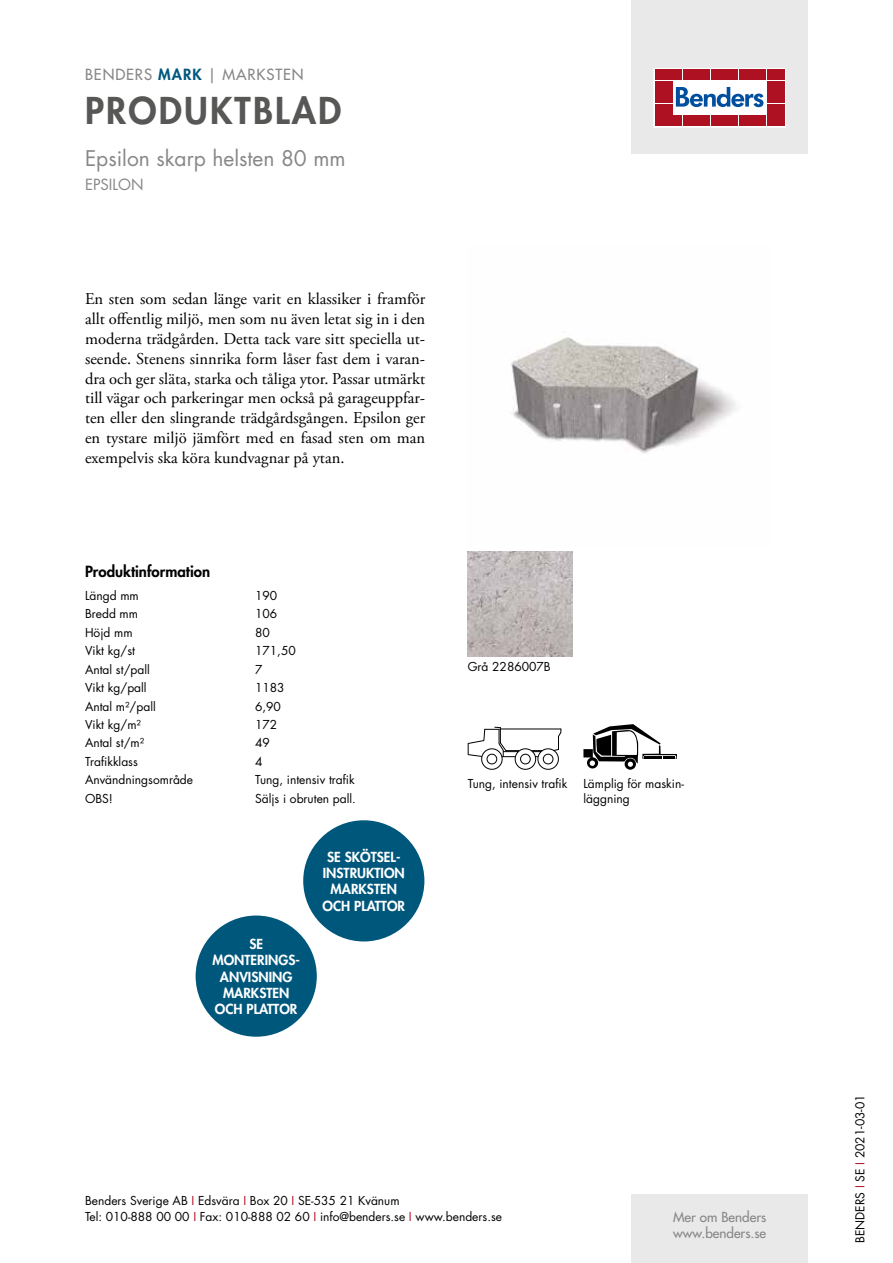
<style>
.page{position:relative;width:893px;height:1263px;background:#fff}
.page>*{position:absolute;margin:0;border:0;box-sizing:border-box;transform-origin:0 0}
.t1{font:800 36px "Futura Std";letter-spacing:.06em;color:#575756}
.t2{font:21px "Futura Std";color:#878787}
.t3{font:16.5px/19.8px "Adobe Garamond Pro";color:#000;text-align:justify}
.t4{font:500 15px "Futura Std";letter-spacing:.06em;color:#878787}
.t5{font:800 15px "Futura Std";color:#000}
.t6{font:15px "Futura Std";color:#878787}
.t7{font:800 13.5px/16.2px "Futura Std";color:#fff;text-align:center}
.t8{font:500 13.5px/16.2px "Futura Std";color:#878787}
.t9{font:12px/16.5px "Futura Std";color:#000}
.s1{font-weight:800;color:#00577c}
.s2{color:#ae1122}
</style>
<div class="page">
<div style="left:631px;top:0;width:177px;height:153px;background:#e9e9e9"></div>
<div style="left:631px;top:1195px;width:177px;height:68px;background:#e9e9e9"></div>
<svg style="left:656px;top:70px;width:128px;height:55px;background:#ebc5ca"></svg>
<div style="left:654px;top:68px;width:132px;height:59px;border:1px solid #fff"></div>
<div style="left:655px;top:70px;width:8px;height:10px;background:#ae1122"></div>
<div style="left:664px;top:70px;width:8px;height:10px;background:#ae1122"></div>
<div style="left:655px;top:81px;width:8px;height:10px;background:#ae1122"></div>
<div style="left:664px;top:81px;width:8px;height:10px;background:#ae1122"></div>
<div style="left:655px;top:93px;width:8px;height:10px;background:#ae1122"></div>
<div style="left:664px;top:93px;width:8px;height:10px;background:#ae1122"></div>
<div style="left:655px;top:104px;width:8px;height:11px;background:#ae1122"></div>
<div style="left:664px;top:104px;width:8px;height:11px;background:#ae1122"></div>
<div style="left:655px;top:116px;width:8px;height:10px;background:#ae1122"></div>
<div style="left:664px;top:116px;width:8px;height:10px;background:#ae1122"></div>
<div style="left:674px;top:70px;width:8px;height:10px;background:#ae1122"></div>
<div style="left:683px;top:70px;width:8px;height:10px;background:#ae1122"></div>
<div style="left:692px;top:70px;width:8px;height:10px;background:#ae1122"></div>
<div style="left:702px;top:70px;width:8px;height:10px;background:#ae1122"></div>
<div style="left:711px;top:70px;width:8px;height:10px;background:#ae1122"></div>
<div style="left:720px;top:70px;width:8px;height:10px;background:#ae1122"></div>
<div style="left:730px;top:70px;width:8px;height:10px;background:#ae1122"></div>
<div style="left:739px;top:70px;width:8px;height:10px;background:#ae1122"></div>
<div style="left:748px;top:70px;width:8px;height:10px;background:#ae1122"></div>
<div style="left:758px;top:70px;width:8px;height:10px;background:#ae1122"></div>
<div style="left:674px;top:116px;width:8px;height:10px;background:#ae1122"></div>
<div style="left:683px;top:116px;width:8px;height:10px;background:#ae1122"></div>
<div style="left:692px;top:116px;width:8px;height:10px;background:#ae1122"></div>
<div style="left:702px;top:116px;width:8px;height:10px;background:#ae1122"></div>
<div style="left:711px;top:116px;width:8px;height:10px;background:#ae1122"></div>
<div style="left:720px;top:116px;width:8px;height:10px;background:#ae1122"></div>
<div style="left:730px;top:116px;width:8px;height:10px;background:#ae1122"></div>
<div style="left:739px;top:116px;width:8px;height:10px;background:#ae1122"></div>
<div style="left:748px;top:116px;width:8px;height:10px;background:#ae1122"></div>
<div style="left:758px;top:116px;width:8px;height:10px;background:#ae1122"></div>
<div style="left:767px;top:70px;width:8px;height:10px;background:#ae1122"></div>
<div style="left:776px;top:70px;width:8px;height:10px;background:#ae1122"></div>
<div style="left:767px;top:81px;width:8px;height:10px;background:#ae1122"></div>
<div style="left:776px;top:81px;width:8px;height:10px;background:#ae1122"></div>
<div style="left:767px;top:93px;width:8px;height:10px;background:#ae1122"></div>
<div style="left:776px;top:93px;width:8px;height:10px;background:#ae1122"></div>
<div style="left:767px;top:104px;width:8px;height:11px;background:#ae1122"></div>
<div style="left:776px;top:104px;width:8px;height:11px;background:#ae1122"></div>
<div style="left:767px;top:116px;width:8px;height:10px;background:#ae1122"></div>
<div style="left:776px;top:116px;width:8px;height:10px;background:#ae1122"></div>
<svg style="left:676px;top:87px;width:87px;height:20px;background:#89add2"></svg>
<div style="left:303px;top:820px;width:121px;height:121px;background:#00577c;border-radius:50%"></div>
<div style="left:196px;top:915px;width:121px;height:122px;background:#00577c;border-radius:50%"></div>
<img style="left:511px;top:337px;width:225px;height:116px">
<img style="left:468px;top:552px;width:105px;height:105px">
<div style="left:537px;top:748px;width:22px;height:22px;border:1px solid #000;border-radius:50%"></div>
<div style="left:515px;top:748px;width:21px;height:22px;border:1px solid #000;border-radius:50%"></div>
<div style="left:481px;top:748px;width:22px;height:22px;border:1px solid #000;border-radius:50%"></div>
<svg style="left:468px;top:727px;width:93px;height:38px"></svg>
<svg style="left:625px;top:758px;width:11px;height:12px"></svg>
<svg style="left:583px;top:724px;width:94px;height:44px"></svg>
<p class="t4" style="left:85px;top:65px;width:220px">BENDERS <span class="s1">MARK</span> | MARKSTEN</p>
<h1 class="t1" style="left:85px;top:87px;width:258px">PRODUKTBLAD</h1>
<p class="t2" style="left:85px;top:144px;width:262px">Epsilon skarp helsten 80 mm</p>
<p class="t6" style="left:85px;top:175px;width:60px">EPSILON</p>
<p class="t3" style="left:85px;top:290px;width:342px">En sten som sedan länge varit en klassiker i framför allt offentlig miljö, men som nu även letat sig in i den moderna trädgården. Detta tack vare sitt speciella ut&shy;seende. Stenens sinnrika form låser fast dem i varan&shy;dra och ger släta, starka och tåliga ytor. Passar utmärkt till vägar och parkeringar men också på garageuppfar&shy;ten eller den slingrande trädgårdsgången. Epsilon ger en tystare miljö jämfört med en fasad sten om man exempelvis ska köra kundvagnar på ytan.</p>
<p class="t5" style="left:85px;top:562px;width:127px">Produktinformation</p>
<p class="t9" style="left:85px;top:587px;width:55px">Längd mm</p>
<p class="t9" style="left:255px;top:587px;width:24px">190</p>
<p class="t9" style="left:85px;top:606px;width:55px">Bredd mm</p>
<p class="t9" style="left:255px;top:606px;width:24px">106</p>
<p class="t9" style="left:85px;top:624px;width:49px">Höjd mm</p>
<p class="t9" style="left:255px;top:624px;width:16px">80</p>
<p class="t9" style="left:85px;top:643px;width:51px">Vikt kg/st</p>
<p class="t9" style="left:255px;top:643px;width:42px">171,50</p>
<p class="t9" style="left:85px;top:661px;width:66px">Antal st/pall</p>
<p class="t9" style="left:255px;top:661px;width:9px">7</p>
<p class="t9" style="left:85px;top:680px;width:63px">Vikt kg/pall</p>
<p class="t9" style="left:255px;top:680px;width:31px">1183</p>
<p class="t9" style="left:85px;top:698px;width:72px">Antal m²/pall</p>
<p class="t9" style="left:255px;top:698px;width:27px">6,90</p>
<p class="t9" style="left:85px;top:716px;width:57px">Vikt kg/m²</p>
<p class="t9" style="left:255px;top:716px;width:24px">172</p>
<p class="t9" style="left:85px;top:735px;width:61px">Antal st/m²</p>
<p class="t9" style="left:255px;top:735px;width:16px">49</p>
<p class="t9" style="left:85px;top:753px;width:54px">Trafikklass</p>
<p class="t9" style="left:255px;top:753px;width:9px">4</p>
<p class="t9" style="left:85px;top:772px;width:110px">Användningsområde</p>
<p class="t9" style="left:255px;top:772px;width:101px">Tung, intensiv trafik</p>
<p class="t9" style="left:85px;top:790px;width:29px">OBS!</p>
<p class="t9" style="left:255px;top:790px;width:102px">Säljs i obruten pall.</p>
<p class="t7" style="left:212px;top:936px;width:89px">SE<br>MONTERINGS-<br>ANVISNING<br>MARKSTEN<br>OCH PLATTOR</p>
<p class="t7" style="left:323px;top:849px;width:84px">SE SKÖTSEL-<br>INSTRUKTION<br>MARKSTEN<br>OCH PLATTOR</p>
<p class="t9" style="left:468px;top:659px;width:85px">Grå 2286007B</p>
<p class="t9" style="left:468px;top:776px;width:101px">Tung, intensiv trafik</p>
<p class="t9" style="left:583px;top:777px;width:102px;line-height:14.4px">Lämplig för maskin&shy;läggning</p>
<p class="t9" style="left:85px;top:1192px;width:418px">Benders Sverige AB <span class="s2">I</span> Edsvära <span class="s2">I</span> Box 20 <span class="s2">I</span> SE-535 21 Kvänum<br>Tel: 010-888 00 00 <span class="s2">I</span> Fax: 010-888 02 60 <span class="s2">I</span> info@benders.se <span class="s2">I</span> www.benders.se</p>
<p class="t8" style="left:673px;top:1209px;width:95px">Mer om Benders www.benders.se</p>
<p class="t9" style="left:852px;top:1243px;width:150px;rotate:-90deg">BENDERS <span class="s2">I</span> SE <span class="s2">I</span> 2021-03-01</p>
</div>
